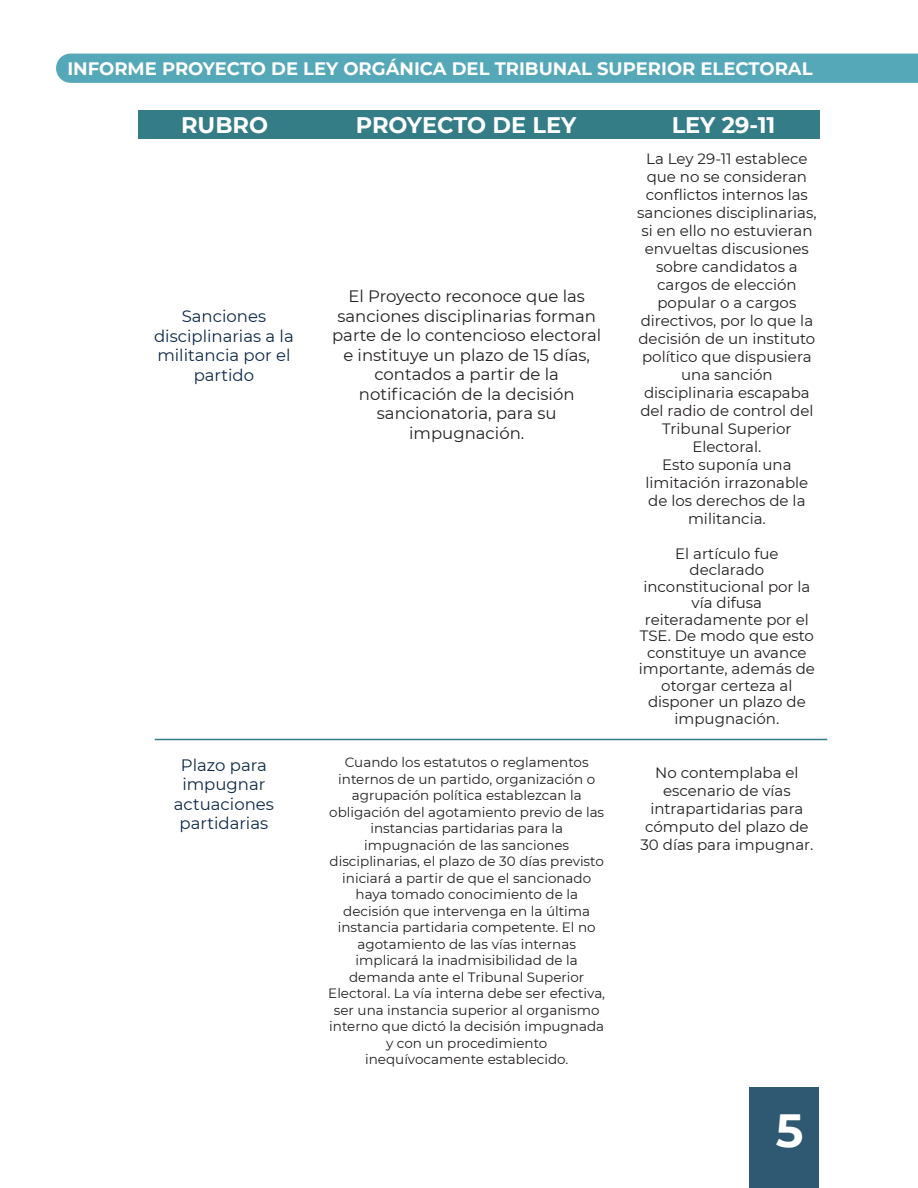
<style>
.page{position:relative;width:918px;height:1188px;background:#fff}
.page>*{position:absolute;margin:0;border:0;box-sizing:border-box;transform-origin:0 0}
.t1{font:700 46.5px "Montserrat";color:#fff}
.t2{font:700 22.5px "Montserrat";color:#fff}
.t3{font:700 18px "Montserrat";color:#fff}
.t4{font:16.5px/19.5px "Montserrat";color:#231f20;text-align:center}
.t5{font:16.5px/19.5px "Montserrat";color:#0d2847;text-align:center}
.t6{font:15px/18px "Montserrat";color:#231f20;text-align:center}
.t7{font:13.5px/16.5px "Montserrat";color:#231f20;text-align:center}
</style>
<div class="page">
<div style="left:56px;top:54px;width:862px;height:29px;background:#55a8b7"></div>
<div style="left:750px;top:1088px;width:69px;height:100px;background:#2f5973"></div>
<div style="left:138px;top:110px;width:682px;height:29px;background:#347c86"></div>
<hr style="left:155px;top:739px;width:672px;height:1px;background:#347c86">
<p class="t3" style="left:67px;top:56px;width:747px">INFORME PROYECTO DE LEY ORGÁNICA DEL TRIBUNAL SUPERIOR ELECTORAL</p>
<h2 class="t2" style="left:181px;top:109px;width:89px">RUBRO</h2>
<h2 class="t2" style="left:356px;top:109px;width:222px">PROYECTO DE LEY</h2>
<h2 class="t2" style="left:672px;top:109px;width:105px">LEY 29-11</h2>
<p class="t5" style="left:154px;top:306px;width:141px">Sanciones disciplinarias a la militancia por el partido</p>
<p class="t5" style="left:174px;top:755px;width:102px">Plazo para impugnar actuaciones partidarias</p>
<p class="t4" style="left:332px;top:286px;width:271px">El Proyecto reconoce que las sanciones disciplinarias forman parte de lo contencioso electoral e instituye un plazo de 15 días, contados a partir de la notificación de la decisión sancionatoria, para su impugnación.</p>
<p class="t7" style="left:328px;top:754px;width:278px">Cuando los estatutos o reglamentos internos de un partido, organización o agrupación política establezcan la obligación del agotamiento previo de las instancias partidarias para la impugnación de las sanciones disciplinarias, el plazo de 30 días previsto iniciará a partir de que el sancionado haya tomado conocimiento de la decisión que intervenga en la última instancia partidaria competente. El no agotamiento de las vías internas implicará la inadmisibilidad de la demanda ante el Tribunal Superior Electoral. La vía interna debe ser efectiva, ser una instancia superior al organismo interno que dictó la decisión impugnada y con un procedimiento inequívocamente establecido.</p>
<p class="t6" style="left:637px;top:149px;width:181px">La Ley 29-11 establece que no se consideran conflictos internos las sanciones disciplinarias, si en ello no estuvieran envueltas discusiones sobre candidatos a cargos de elección popular o a cargos directivos, por lo que la decisión de un instituto político que dispusiera una sanción disciplinaria escapaba del radio de control del<br>Tribunal Superior<br>Electoral.<br>Esto suponía una limitación irrazonable de los derechos de la militancia.</p>
<p class="t6" style="left:639px;top:544px;width:178px;line-height:16.5px">El artículo fue declarado inconstitucional por la vía difusa reiteradamente por el<br>TSE. De modo que esto constituye un avance importante, además de otorgar certeza al disponer un plazo de impugnación.</p>
<p class="t6" style="left:641px;top:763px;width:174px">No contemplaba el escenario de vías intrapartidarias para cómputo del plazo de<br>30 días para impugnar.</p>
<h1 class="t1" style="left:776px;top:1097px;width:29px">5</h1>
</div>
